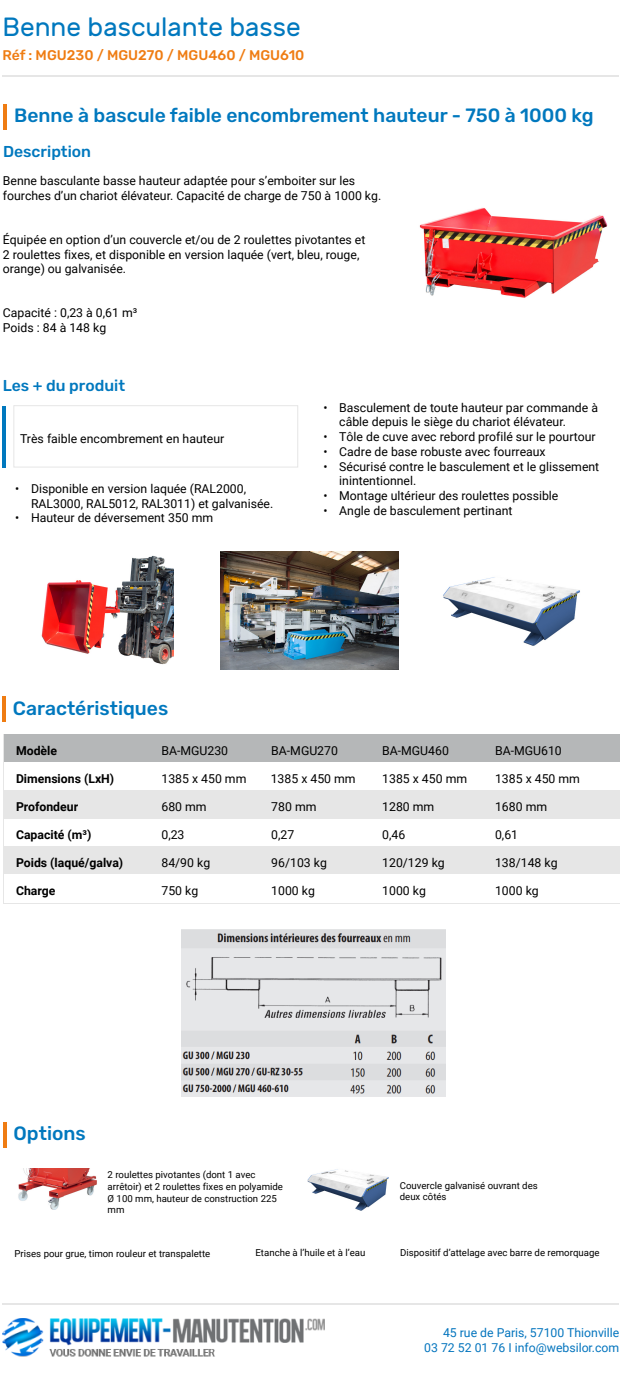
<style>
.page{position:relative;width:622px;height:1374px;background:#fff}
.page>*{position:absolute;margin:0;border:0;box-sizing:border-box;transform-origin:0 0}
.t1{font:26.25px "Rubik";color:#0078be}
.t2{font:500 19.25px "Rubik";color:#0078be}
.t3{font:500 15.75px "Rubik";color:#0078be}
.t4{font:500 14px "Rubik";color:#ef7c12}
.t5{font:12.25px/14.7px "Roboto";color:#000}
.t6{font:700 12.25px "Roboto";color:#000}
.t7{font:12.25px "Roboto";color:#0475be}
.t8{font:9.62px/11.5px "Roboto";color:#000}
</style>
<div class="page">
<hr style="left:3px;top:1303px;width:616px;height:2px;background:#e6e6e6">
<img style="left:3px;top:1319px;width:321px;height:38px">
<hr style="left:3px;top:104px;width:3px;height:26px;background:#ef7c12">
<hr style="left:3px;top:406px;width:3px;height:61px;background:#0078be">
<div style="left:13px;top:405px;width:285px;height:62px;border:1px solid #e6e6e6"></div>
<hr style="left:3px;top:696px;width:3px;height:26px;background:#ef7c12">
<div style="left:4px;top:735px;width:615px;height:28px;background:#b5b7b8"></div>
<div style="left:4px;top:791px;width:615px;height:28px;background:#e6e6e6"></div>
<div style="left:4px;top:847px;width:615px;height:28px;background:#e6e6e6"></div>
<hr style="left:2px;top:75px;width:617px;height:2px;background:#e6e6e6">
<hr style="left:3px;top:1122px;width:4px;height:25px;background:#ef7c12">
<img style="left:182px;top:929px;width:263px;height:167px">
<img style="left:18px;top:1169px;width:79px;height:41px">
<img style="left:307px;top:1169px;width:82px;height:42px">
<img style="left:419px;top:207px;width:189px;height:91px">
<img style="left:221px;top:551px;width:177px;height:118px">
<img style="left:443px;top:577px;width:137px;height:69px">
<img style="left:41px;top:555px;width:132px;height:110px">
<p class="t1" style="left:3px;top:13px;width:299px">Benne basculante basse</p>
<p class="t4" style="left:3px;top:47px;width:303px">Réf : MGU230 / MGU270 / MGU460 / MGU610</p>
<p class="t2" style="left:14px;top:104px;width:580px">Benne à bascule faible encombrement hauteur - 750 à 1000 kg</p>
<p class="t3" style="left:3px;top:143px;width:89px">Description</p>
<p class="t5" style="left:3px;top:173px;width:379px">Benne basculante basse hauteur adaptée pour s’emboiter sur les fourches d’un chariot élévateur. Capacité de charge de 750 à 1000 kg.</p>
<p class="t5" style="left:3px;top:232px;width:364px">Équipée en option d’un couvercle et/ou de 2 roulettes pivotantes et<br>2 roulettes fixes, et disponible en version laquée (vert, bleu, rouge, orange) ou galvanisée.</p>
<p class="t5" style="left:3px;top:305px;width:136px">Capacité : 0,23 à 0,61 m³</p>
<p class="t5" style="left:3px;top:320px;width:105px">Poids : 84 à 148 kg</p>
<p class="t3" style="left:3px;top:376px;width:124px">Les + du produit</p>
<p class="t5" style="left:20px;top:431px;width:205px">Très faible encombrement en hauteur</p>
<p class="t5" style="left:31px;top:481px;width:243px;text-indent:-16px">• Disponible en version laquée (RAL2000,<br>RAL3000, RAL5012, RAL3011) et galvanisée.</p>
<p class="t5" style="left:15px;top:510px;width:199px">• Hauteur de déversement 350 mm</p>
<p class="t5" style="left:339px;top:399px;width:260px;text-indent:-16px">• Basculement de toute hauteur par commande à câble depuis le siège du chariot élévateur.</p>
<p class="t5" style="left:323px;top:429px;width:273px">• Tôle de cuve avec rebord profilé sur le pourtour</p>
<p class="t5" style="left:323px;top:444px;width:223px">• Cadre de base robuste avec fourreaux</p>
<p class="t5" style="left:339px;top:458px;width:261px;text-indent:-16px">• Sécurisé contre le basculement et le glissement inintentionnel.</p>
<p class="t5" style="left:323px;top:488px;width:236px">• Montage ultérieur des roulettes possible</p>
<p class="t5" style="left:323px;top:502px;width:190px">• Angle de basculement pertinant</p>
<p class="t2" style="left:13px;top:697px;width:157px">Caractéristiques</p>
<p class="t6" style="left:16px;top:742px;width:43px">Modèle</p>
<p class="t5" style="left:161px;top:743px;width:68px">BA-MGU230</p>
<p class="t5" style="left:271px;top:743px;width:68px">BA-MGU270</p>
<p class="t5" style="left:382px;top:743px;width:68px">BA-MGU460</p>
<p class="t5" style="left:495px;top:743px;width:68px">BA-MGU610</p>
<p class="t6" style="left:16px;top:770px;width:100px">Dimensions (LxH)</p>
<p class="t5" style="left:161px;top:771px;width:86px">1385 x 450 mm</p>
<p class="t5" style="left:270px;top:771px;width:86px">1385 x 450 mm</p>
<p class="t5" style="left:382px;top:771px;width:86px">1385 x 450 mm</p>
<p class="t5" style="left:495px;top:771px;width:86px">1385 x 450 mm</p>
<p class="t6" style="left:16px;top:798px;width:64px">Profondeur</p>
<p class="t5" style="left:161px;top:799px;width:47px">680 mm</p>
<p class="t5" style="left:271px;top:799px;width:47px">780 mm</p>
<p class="t5" style="left:382px;top:799px;width:54px">1280 mm</p>
<p class="t5" style="left:494px;top:799px;width:54px">1680 mm</p>
<p class="t6" style="left:16px;top:826px;width:77px">Capacité (m³)</p>
<p class="t5" style="left:161px;top:827px;width:25px">0,23</p>
<p class="t5" style="left:271px;top:827px;width:25px">0,27</p>
<p class="t5" style="left:382px;top:827px;width:25px">0,46</p>
<p class="t5" style="left:494px;top:827px;width:25px">0,61</p>
<p class="t6" style="left:16px;top:854px;width:109px">Poids (laqué/galva)</p>
<p class="t5" style="left:161px;top:855px;width:50px">84/90 kg</p>
<p class="t5" style="left:271px;top:855px;width:57px">96/103 kg</p>
<p class="t5" style="left:382px;top:855px;width:64px">120/129 kg</p>
<p class="t5" style="left:494px;top:855px;width:64px">138/148 kg</p>
<p class="t6" style="left:16px;top:882px;width:41px">Charge</p>
<p class="t5" style="left:161px;top:883px;width:38px">750 kg</p>
<p class="t5" style="left:271px;top:883px;width:45px">1000 kg</p>
<p class="t5" style="left:382px;top:883px;width:45px">1000 kg</p>
<p class="t5" style="left:494px;top:883px;width:45px">1000 kg</p>
<p class="t2" style="left:14px;top:1122px;width:74px">Options</p>
<p class="t8" style="left:107px;top:1169px;width:149px">2 roulettes pivotantes (dont 1 avec</p>
<p class="t8" style="left:107px;top:1180px;width:177px">arrêtoir) et 2 roulettes fixes en polyamide<br>Ø 100 mm, hauteur de construction 225 mm</p>
<p class="t8" style="left:399px;top:1179px;width:139px">Couvercle galvanisé ouvrant des deux côtés</p>
<p class="t8" style="left:15px;top:1247px;width:197px">Prises pour grue, timon rouleur et transpalette</p>
<p class="t8" style="left:255px;top:1246px;width:111px">Etanche à l’huile et à l’eau</p>
<p class="t8" style="left:400px;top:1246px;width:201px">Dispositif d’attelage avec barre de remorquage</p>
<p class="t7" style="left:442px;top:1324px;width:178px">45 rue de Paris, 57100 Thionville</p>
<p class="t7" style="left:424px;top:1339px;width:196px">03 72 52 01 76 I info@websilor.com</p>
</div>
